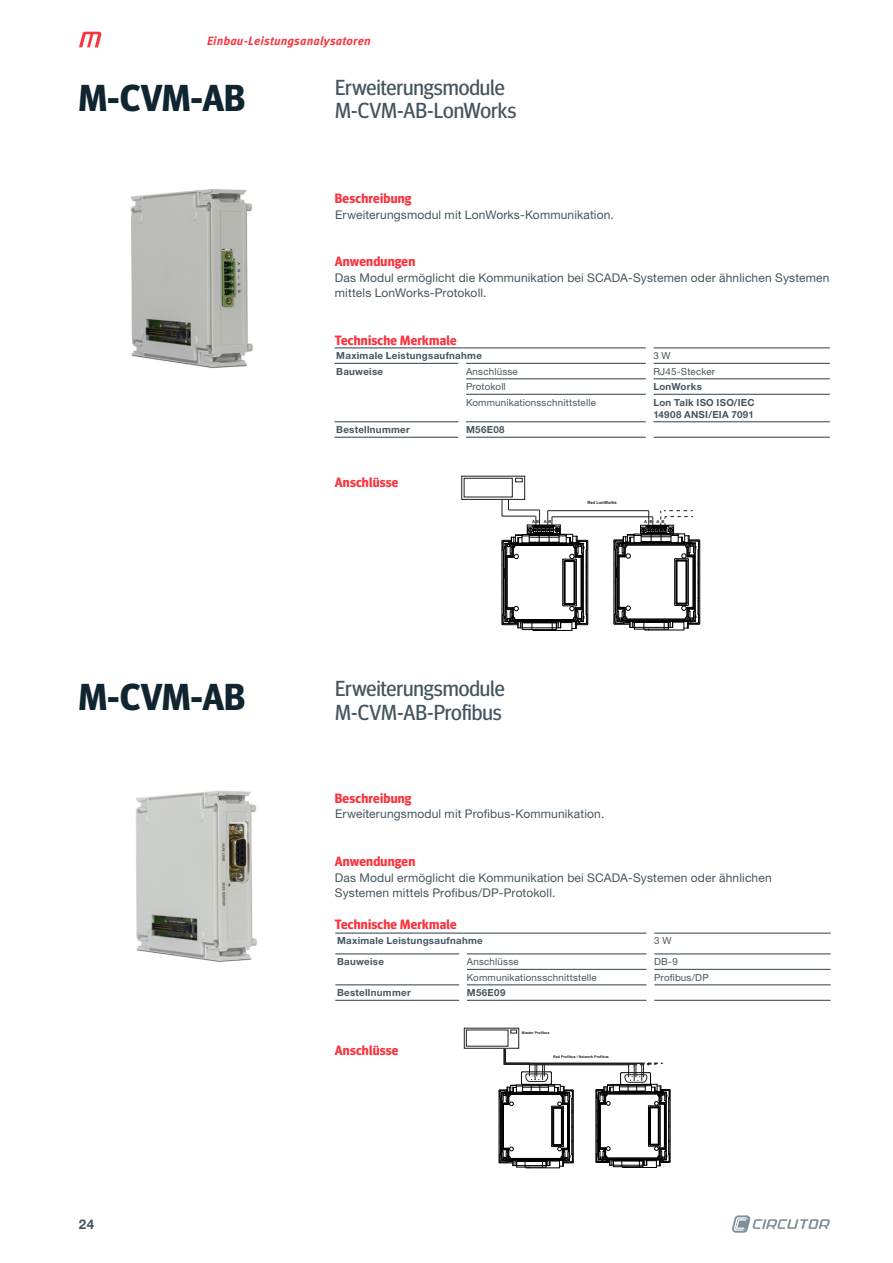
<style>
.page{position:relative;width:893px;height:1263px;background:#fff}
.page>*{position:absolute;margin:0;border:0;box-sizing:border-box;transform-origin:0 0}
.NombreEquipo_2{font:700 37.5px "Meta Head OT";color:#112530}
.Descripcion_2{font:21.75px/23.7px "Meta Head OT";letter-spacing:-.005em;color:#45555f}
.Titulo_M{font:700 13.5px "Meta Head OT";letter-spacing:.02em;color:#fb333e}
.t1{font:700 13.5px "Helvetica Neue LT Std";color:#45555f}
.TextoSeguido{font:12px/15.8px "Helvetica Neue LT Std";letter-spacing:.015em;color:#45555f}
.t2{font:italic 700 12px "Meta Pro";letter-spacing:.01em;color:#fb333e}
.TextoTablas{font:700 9.75px/12px "Helvetica Neue LT Std";letter-spacing:.03em;color:#45555f}
.TextoTablas-2{font:9.75px "Helvetica Neue LT Std";letter-spacing:.02em;color:#45555f}
.t3{font:700 4.2px "Arial";color:#231f20}
.t4{font:700 3.6px "Arial";color:#231f20}
</style>
<div class="page">
<svg style="left:732px;top:1215px;width:98px;height:18px"></svg>
<svg style="left:79px;top:32px;width:23px;height:15px"></svg>
<img style="left:130px;top:189px;width:123px;height:180px">
<div style="left:462px;top:476px;width:63px;height:24px;border:1px solid #231f20"></div>
<hr style="left:533px;top:630px;width:39px;height:1px;background:#000001">
<hr style="left:645px;top:630px;width:39px;height:1px;background:#000001">
<hr style="left:548px;top:510px;width:101px;height:1px;background:#231f20">
<hr style="left:552px;top:516px;width:101px;height:1px;background:#231f20">
<div style="left:464px;top:478px;width:48px;height:19px;border:1px solid #231f20"></div>
<svg style="left:515px;top:478px;width:7px;height:4px"></svg>
<svg style="left:502px;top:499px;width:86px;height:131px"></svg>
<svg style="left:614px;top:510px;width:86px;height:120px"></svg>
<img style="left:135px;top:790px;width:122px;height:172px">
<hr style="left:670px;top:1090px;width:1px;height:72px;background:#000001">
<hr style="left:503px;top:1048px;width:3px;height:17px;background:#231f20">
<svg style="left:511px;top:1030px;width:6px;height:3px"></svg>
<hr style="left:505px;top:1062px;width:25px;height:3px;background:#231f20">
<svg style="left:499px;top:1063px;width:75px;height:105px"></svg>
<hr style="left:529px;top:1063px;width:113px;height:1px;background:#231f20">
<hr style="left:529px;top:1064px;width:94px;height:1px;background:#231f20">
<svg style="left:596px;top:1063px;width:74px;height:105px"></svg>
<hr style="left:334px;top:347px;width:128px;height:1px;background:#45555f">
<hr style="left:462px;top:347px;width:184px;height:1px;background:#45555f">
<hr style="left:653px;top:347px;width:177px;height:1px;background:#45555f">
<hr style="left:334px;top:363px;width:124px;height:1px;background:#45555f">
<hr style="left:466px;top:363px;width:180px;height:1px;background:#45555f">
<hr style="left:653px;top:363px;width:177px;height:1px;background:#45555f">
<hr style="left:334px;top:421px;width:124px;height:1px;background:#45555f">
<hr style="left:334px;top:437px;width:124px;height:1px;background:#45555f">
<hr style="left:466px;top:378px;width:180px;height:1px;background:#45555f">
<hr style="left:653px;top:378px;width:177px;height:1px;background:#45555f">
<hr style="left:466px;top:394px;width:180px;height:1px;background:#45555f">
<hr style="left:653px;top:394px;width:177px;height:1px;background:#45555f">
<hr style="left:466px;top:421px;width:180px;height:1px;background:#45555f">
<hr style="left:653px;top:421px;width:177px;height:1px;background:#45555f">
<hr style="left:466px;top:437px;width:180px;height:1px;background:#45555f">
<hr style="left:653px;top:437px;width:177px;height:1px;background:#45555f">
<hr style="left:335px;top:932px;width:128px;height:2px;background:#45555f">
<hr style="left:463px;top:932px;width:184px;height:2px;background:#45555f">
<hr style="left:654px;top:932px;width:177px;height:2px;background:#45555f">
<hr style="left:335px;top:953px;width:124px;height:1px;background:#45555f">
<hr style="left:467px;top:953px;width:180px;height:1px;background:#45555f">
<hr style="left:654px;top:953px;width:177px;height:1px;background:#45555f">
<hr style="left:335px;top:984px;width:124px;height:1px;background:#45555f">
<hr style="left:335px;top:1000px;width:124px;height:1px;background:#45555f">
<hr style="left:467px;top:969px;width:180px;height:1px;background:#45555f">
<hr style="left:654px;top:969px;width:177px;height:1px;background:#45555f">
<hr style="left:467px;top:984px;width:180px;height:1px;background:#45555f">
<hr style="left:654px;top:984px;width:177px;height:1px;background:#45555f">
<hr style="left:467px;top:1000px;width:180px;height:1px;background:#45555f">
<hr style="left:654px;top:1000px;width:177px;height:1px;background:#45555f">
<p class="t2" style="left:207px;top:32px;width:165px">Einbau-Leistungsanalysatoren</p>
<p class="Descripcion_2" style="left:335px;top:75px;width:183px">Erweiterungsmodule<br>M-CVM-AB-LonWorks</p>
<p class="NombreEquipo_2" style="left:79px;top:75px;width:168px">M-CVM-AB</p>
<p class="Titulo_M" style="left:335px;top:190px;width:78px">Beschreibung</p>
<p class="TextoSeguido" style="left:335px;top:206px;width:280px">Erweiterungsmodul mit LonWorks-Kommunikation.</p>
<p class="Titulo_M" style="left:335px;top:253px;width:82px">Anwendungen</p>
<p class="TextoSeguido" style="left:335px;top:269px;width:496px">Das Modul ermöglicht die Kommunikation bei SCADA-Systemen oder ähnlichen Systemen mittels LonWorks-Protokoll.</p>
<p class="Titulo_M" style="left:335px;top:332px;width:123px">Technische Merkmale</p>
<p class="TextoTablas" style="left:336px;top:349px;width:147px">Maximale Leistungsaufnahme</p>
<p class="TextoTablas-2" style="left:653px;top:350px;width:19px">3 W</p>
<p class="TextoTablas" style="left:336px;top:365px;width:48px">Bauweise</p>
<p class="TextoTablas-2" style="left:466px;top:365px;width:53px">Anschlüsse</p>
<p class="TextoTablas-2" style="left:653px;top:365px;width:63px">RJ45-Stecker</p>
<p class="TextoTablas-2" style="left:466px;top:381px;width:41px">Protokoll</p>
<p class="TextoTablas" style="left:653px;top:380px;width:50px">LonWorks</p>
<p class="TextoTablas-2" style="left:466px;top:396px;width:131px">Kommunikationsschnittstelle</p>
<p class="TextoTablas" style="left:653px;top:396px;width:103px">Lon Talk ISO ISO/IEC<br>14908 ANSI/EIA 7091</p>
<p class="TextoTablas" style="left:336px;top:423px;width:75px">Bestellnummer</p>
<p class="TextoTablas" style="left:466px;top:423px;width:40px">M56E08</p>
<p class="NombreEquipo_2" style="left:79px;top:675px;width:168px">M-CVM-AB</p>
<p class="t1" style="left:79px;top:1216px;width:17px">24</p>
<p class="Titulo_M" style="left:335px;top:474px;width:65px">Anschlüsse</p>
<p class="t3" style="left:587px;top:500px;width:31px">Red LonWorks</p>
<p class="t3" style="left:532px;top:518px;width:9px">A B</p>
<p class="t3" style="left:544px;top:518px;width:9px">A B</p>
<p class="t3" style="left:644px;top:518px;width:10px">A B</p>
<p class="t3" style="left:656px;top:518px;width:10px">A B</p>
<p class="Descripcion_2" style="left:335px;top:676px;width:171px">Erweiterungsmodule<br>M-CVM-AB-Profibus</p>
<p class="Titulo_M" style="left:335px;top:790px;width:78px">Beschreibung</p>
<p class="TextoSeguido" style="left:335px;top:806px;width:271px">Erweiterungsmodul mit Profibus-Kommunikation.</p>
<p class="Titulo_M" style="left:335px;top:853px;width:82px">Anwendungen</p>
<p class="TextoSeguido" style="left:335px;top:869px;width:438px">Das Modul ermöglicht die Kommunikation bei SCADA-Systemen oder ähnlichen<br>Systemen mittels Profibus/DP-Protokoll.</p>
<p class="Titulo_M" style="left:335px;top:916px;width:123px">Technische Merkmale</p>
<p class="TextoTablas" style="left:337px;top:935px;width:147px">Maximale Leistungsaufnahme</p>
<p class="TextoTablas-2" style="left:654px;top:935px;width:19px">3 W</p>
<p class="TextoTablas" style="left:337px;top:955px;width:48px">Bauweise</p>
<p class="TextoTablas-2" style="left:467px;top:956px;width:53px">Anschlüsse</p>
<p class="TextoTablas-2" style="left:654px;top:956px;width:25px">DB-9</p>
<p class="TextoTablas-2" style="left:467px;top:971px;width:131px">Kommunikationsschnittstelle</p>
<p class="TextoTablas-2" style="left:654px;top:971px;width:56px">Profibus/DP</p>
<p class="TextoTablas" style="left:337px;top:986px;width:75px">Bestellnummer</p>
<p class="TextoTablas" style="left:467px;top:986px;width:40px">M56E09</p>
<p class="Titulo_M" style="left:335px;top:1043px;width:65px">Anschlüsse</p>
<p class="t4" style="left:522px;top:1031px;width:29px">Master Profibus</p>
<p class="t4" style="left:553px;top:1054px;width:57px">Red Profibus / Network Profibus</p>
</div>
